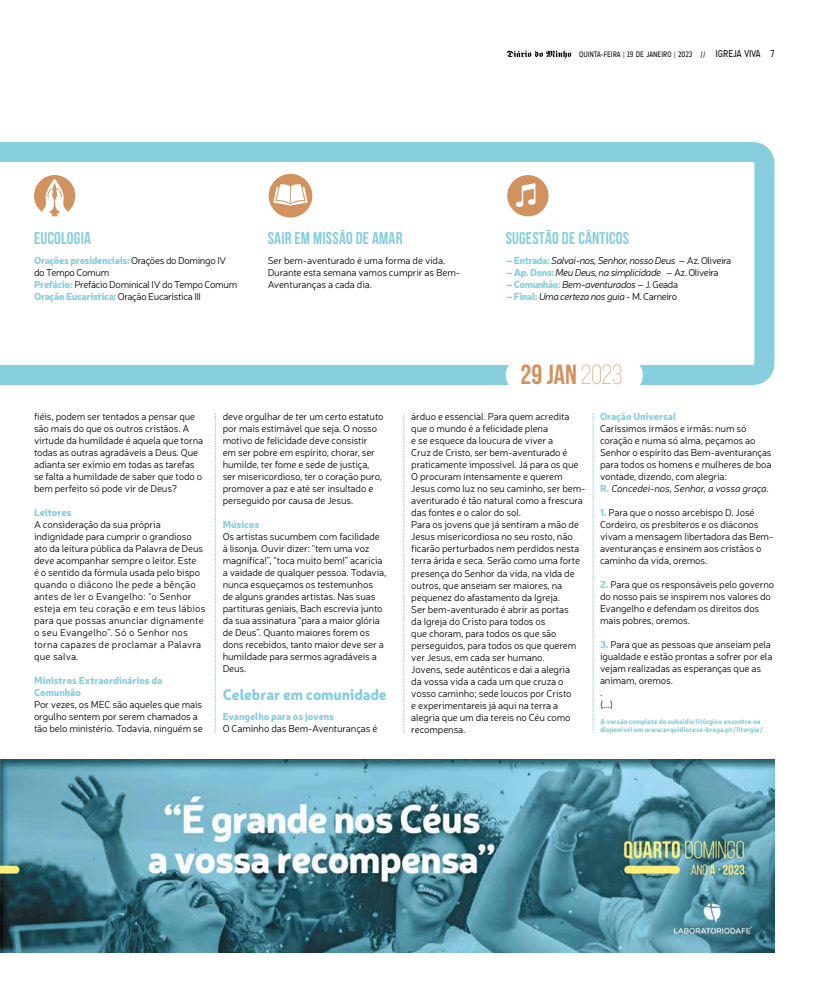
<style>
.page{position:relative;width:817px;height:993px;background:#fff}
.page>*{position:absolute;margin:0;border:0;box-sizing:border-box;transform-origin:0 0}
.t1{font:700 27.7px "Bebas Neue";color:#d1925f}
.t2{font:700 17px "Bebas Neue";letter-spacing:.01em;color:#86cedd}
.t3{font:900 15px "Neris";letter-spacing:-.01em;color:#86cedd}
.t4{font:300 10px/12px "Neris";letter-spacing:-.01em;color:#000}
.t5{font:italic 300 10px "Neris";letter-spacing:-.04em;color:#000}
.t6{font:300 10px/12px "Neris";letter-spacing:-.03em;color:#000}
.t7{font:900 10px/12px "Neris";letter-spacing:-.01em;color:#86cedd}
.t8{font:8px "A Udimat";color:#000}
.t9{font:900 7px/8.4px "Neris";letter-spacing:-.01em;color:#86cedd}
.s1{font-size:10px}
.s2{font-weight:900;color:#86cedd}
.s3{font-weight:900;font-style:normal;color:#86cedd}
.s4{font-style:normal}
.s5{font-weight:300}
.s6{font-style:italic}
</style>
<div class="page">
<svg style="left:506px;top:51px;width:65px;height:8px"></svg>
<svg style="left:0;top:142px;width:774px;height:243px"></svg>
<img style="left:0;top:759px;width:774px;height:192px">
<svg style="left:507px;top:175px;width:41px;height:41px"></svg>
<div style="left:34px;top:175px;width:41px;height:41px;background:#d1925f;border-radius:50%"></div>
<svg style="left:37px;top:179px;width:35px;height:37px"></svg>
<div style="left:268px;top:174px;width:44px;height:43px;background:#d1925f;border-radius:50%"></div>
<svg style="left:273px;top:184px;width:34px;height:21px"></svg>
<svg style="left:215px;top:413px;width:1px;height:319px"></svg>
<svg style="left:403px;top:413px;width:1px;height:319px"></svg>
<svg style="left:592px;top:413px;width:1px;height:319px"></svg>
<div style="left:523px;top:358px;width:102px;height:34px;background:#fff"></div>
<p class="t8" style="left:579px;top:50px;width:197px">QUINTA-FEIRA | 19 DE JANEIRO | 2023 // <span class="s1">IGREJA VIVA 7</span></p>
<h2 class="t2" style="left:34px;top:228px;width:58px">EUCOLOGIA</h2>
<p class="t6" style="left:34px;top:254px;width:205px"><span class="s2">Orações presidenciais:</span> Orações do Domingo IV do Tempo Comum<br><span class="s2">Prefácio:</span> Prefácio Dominical IV do Tempo Comum <span class="s2">Oração Eucarística:</span> Oração Eucarística III</p>
<h2 class="t2" style="left:268px;top:228px;width:136px">SAIR EM MISSÃO DE AMAR</h2>
<p class="t4" style="left:268px;top:254px;width:194px">Ser bem-aventurado é uma forma de vida.<br>Durante esta semana vamos cumprir as Bem-<br>Aventuranças a cada dia.</p>
<h2 class="t2" style="left:505px;top:228px;width:125px">SUGESTÃO DE CÂNTICOS</h2>
<p class="t5" style="left:505px;top:254px;width:227px"><span class="s3">– Entrada:</span> Salvai-nos, Senhor, nosso Deus <span class="s4">– Az. Oliveira</span></p>
<p class="t5" style="left:505px;top:266px;width:214px"><span class="s3">– Ap. Dons:</span> Meu Deus, na simplicidade <span class="s4">– Az. Oliveira</span></p>
<p class="t5" style="left:505px;top:278px;width:174px"><span class="s3">– Comunhão:</span> Bem-aventurados <span class="s4">– J. Geada</span></p>
<p class="t5" style="left:505px;top:290px;width:173px"><span class="s3">– Final:</span> Uma certeza nos guia <span class="s4">- M. Carneiro</span></p>
<h1 class="t1" style="left:520px;top:359px;width:103px">29 JAN <span class="s5">2023</span></h1>
<p class="t4" style="left:34px;top:409px;width:171px">fiéis, podem ser tentados a pensar que são mais do que os outros cristãos. A virtude da humildade é aquela que torna todas as outras agradáveis a Deus. Que adianta ser exímio em todas as tarefas se falta a humildade de saber que todo o bem perfeito só pode vir de Deus?</p>
<p class="t7" style="left:34px;top:505px;width:39px">Leitores</p>
<p class="t4" style="left:34px;top:517px;width:173px">A consideração da sua própria indignidade para cumprir o grandioso ato da leitura pública da Palavra de Deus deve acompanhar sempre o leitor. Este<br>é o sentido da fórmula usada pelo bispo quando o diácono lhe pede a bênção antes de ler o Evangelho: “o Senhor esteja em teu coração e em teus lábios para que possas anunciar dignamente o seu Evangelho”. Só o Senhor nos torna capazes de proclamar a Palavra que salva.</p>
<p class="t7" style="left:34px;top:673px;width:130px">Ministros Extraordinários da<br>Comunhão</p>
<p class="t4" style="left:34px;top:697px;width:170px">Por vezes, os MEC são aqueles que mais orgulho sentem por serem chamados a tão belo ministério. Todavia, ninguém se</p>
<p class="t4" style="left:223px;top:410px;width:162px">deve orgulhar de ter um certo estatuto por mais estimável que seja. O nosso motivo de felicidade deve consistir em ser pobre em espírito, chorar, ser humilde, ter fome e sede de justiça, ser misericordioso, ter o coração puro, promover a paz e até ser insultado e perseguido por causa de Jesus.</p>
<p class="t7" style="left:223px;top:517px;width:38px">Músicos</p>
<p class="t4" style="left:223px;top:530px;width:165px">Os artistas sucumbem com facilidade à lisonja. Ouvir dizer: “tem uma voz magnífica!”, “toca muito bem!” acaricia a vaidade de qualquer pessoa. Todavia, nunca esqueçamos os testemunhos<br>de alguns grandes artistas. Nas suas partituras geniais, Bach escrevia junto da sua assinatura “para a maior glória de Deus”. Quanto maiores forem os dons recebidos, tanto maior deve ser a humildade para sermos agradáveis a Deus.</p>
<h3 class="t3" style="left:223px;top:683px;width:165px">Celebrar em comunidade</h3>
<p class="t7" style="left:223px;top:709px;width:113px">Evangelho para os jovens</p>
<p class="t4" style="left:223px;top:722px;width:156px">O Caminho das Bem-Aventuranças é</p>
<p class="t4" style="left:411px;top:410px;width:176px">árduo e essencial. Para quem acredita que o mundo é a felicidade plena<br>e se esquece da loucura de viver a<br>Cruz de Cristo, ser bem-aventurado é praticamente impossível. Já para os que O procuram intensamente e querem Jesus como luz no seu caminho, ser bem&shy;aventurado é tão natural como a frescura das fontes e o calor do sol.<br>Para os jovens que já sentiram a mão de Jesus misericordiosa no seu rosto, não ficarão perturbados nem perdidos nesta terra árida e seca. Serão como uma forte presença do Senhor da vida, na vida de outros, que anseiam ser maiores, na pequenez do afastamento da Igreja.<br>Ser bem-aventurado é abrir as portas<br>da Igreja do Cristo para todos os<br>que choram, para todos os que são perseguidos, para todos os que querem ver Jesus, em cada ser humano.<br>Jovens, sede autênticos e dai a alegria<br>da vossa vida a cada um que cruza o vosso caminho; sede loucos por Cristo<br>e experimentareis já aqui na terra a alegria que um dia tereis no Céu como recompensa.</p>
<p class="t7" style="left:600px;top:409px;width:78px">Oração Universal</p>
<p class="t4" style="left:600px;top:422px;width:173px">Caríssimos irmãos e irmãs: num só coração e numa só alma, peçamos ao Senhor o espírito das Bem-aventuranças para todos os homens e mulheres de boa vontade, dizendo, com alegria:<br><span class="s2">R.</span> <span class="s6">Concedei-nos, Senhor, a vossa graça.</span></p>
<p class="t4" style="left:600px;top:506px;width:175px"><span class="s2">1.</span> Para que o nosso arcebispo D. José Cordeiro, os presbíteros e os diáconos vivam a mensagem libertadora das Bem&shy;aventuranças e ensinem aos cristãos o caminho da vida, oremos.</p>
<p class="t4" style="left:600px;top:578px;width:176px"><span class="s2">2.</span> Para que os responsáveis pelo governo do nosso país se inspirem nos valores do Evangelho e defendam os direitos dos mais pobres, oremos.</p>
<p class="t4" style="left:600px;top:638px;width:174px"><span class="s2">3.</span> Para que as pessoas que anseiam pela igualdade e estão prontas a sofrer por ela vejam realizadas as esperanças que as animam, oremos.<br>.<br>(...)</p>
<p class="t9" style="left:600px;top:716px;width:165px">A versão completa do subsídio litúrgico encontra-se disponível em www.arquidiocese-braga.pt/liturgia/</p>
</div>
